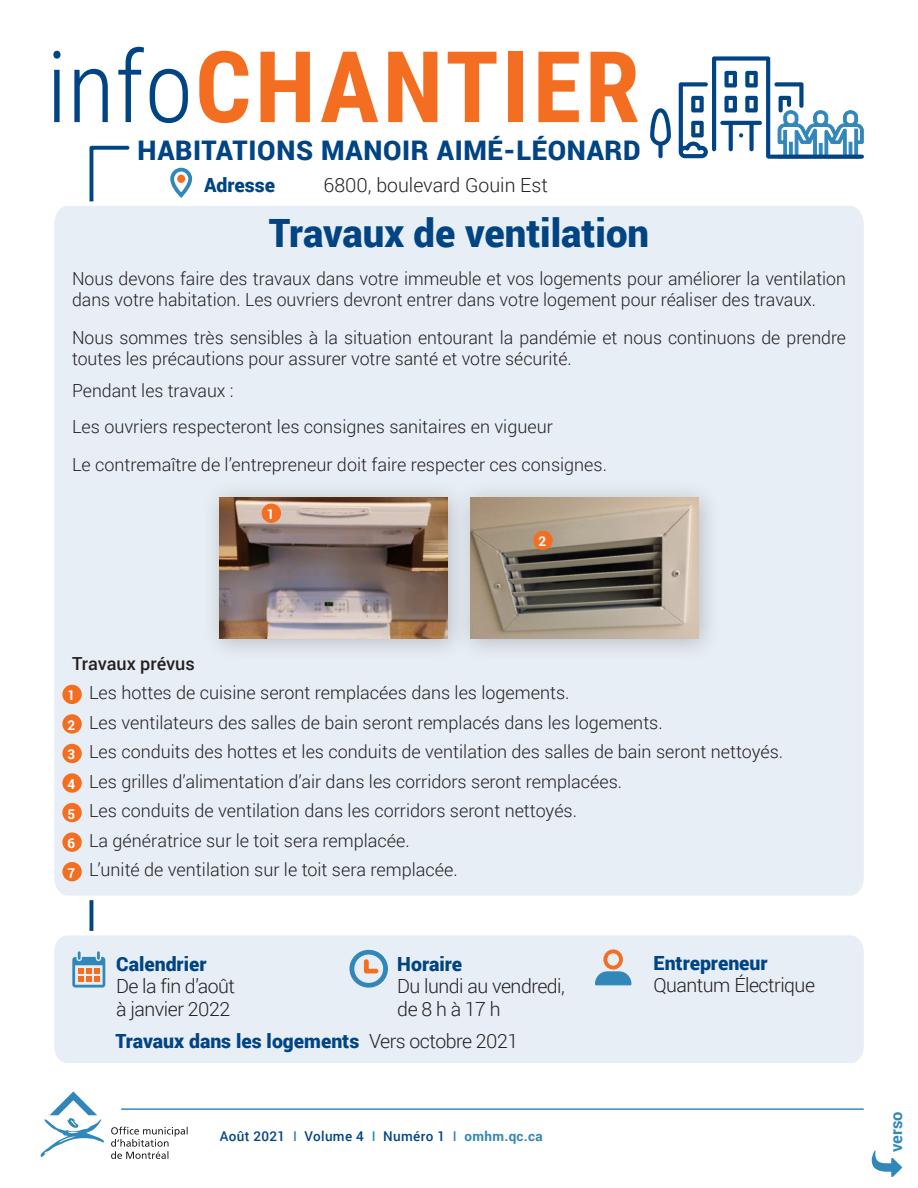
<style>
.page{position:relative;width:918px;height:1188px;background:#fff}
.page>*{position:absolute;margin:0;border:0;box-sizing:border-box;transform-origin:0 0}
.t1{font:700 99px "Roboto Condensed";letter-spacing:.035em;color:#f36e21}
.Couvert_intro_gras{font:900 39px "Roboto";color:#014484}
.t2{font:900 27px "Roboto";letter-spacing:.025em;color:#014484}
.text{font:300 19.5px/22.5px "Roboto";letter-spacing:-.025em;color:#231f20}
.text-2{font:900 19.5px "Roboto";color:#014484}
.text-3{font:300 19.5px "Roboto";color:#231f20}
.Couvert_intro_gras-2{font:300 18px/21px "Roboto";color:#231f20}
.Couvert_intro_gras-3{font:500 18px "Roboto";color:#231f20}
.Couvert_intro_gras-4{font:700 16.5px "Roboto";color:#3287ba}
.t3{font:500 13.5px "Roboto";letter-spacing:.025em;color:#014484}
.t4{font:700 13.5px "Roboto";color:#fff}
.s1{font-weight:300;color:#014484}
.s2{font-weight:900;color:#014484}
.s3{font-weight:300;color:#231f20}
.s4{color:#3287ba}
.s5{font-weight:700;color:#3287ba}
</style>
<div class="page">
<div style="left:54px;top:206px;width:810px;height:690px;background:#e7eef5"></div>
<svg style="left:650px;top:108px;width:21px;height:50px"></svg>
<svg style="left:679px;top:56px;width:185px;height:103px"></svg>
<svg style="left:769px;top:155px;width:93px;height:4px"></svg>
<div style="left:170px;top:168px;width:22px;height:29px;border:4px solid #3287ba;border-radius:9px"></div>
<div style="left:177px;top:175px;width:8px;height:8px;background:#f36e21;border-radius:50%"></div>
<svg style="left:872px;top:1151px;width:30px;height:26px"></svg>
<svg style="left:41px;top:1091px;width:63px;height:66px"></svg>
<svg style="left:111px;top:1127px;width:77px;height:32px"></svg>
<hr style="left:122px;top:1108px;width:741px;height:2px;background:#3889be">
<div style="left:62px;top:685px;width:20px;height:19px;background:#f36e21;border-radius:50%"></div>
<div style="left:62px;top:714px;width:20px;height:20px;background:#f36e21;border-radius:50%"></div>
<div style="left:62px;top:744px;width:20px;height:19px;background:#f36e21;border-radius:50%"></div>
<div style="left:62px;top:773px;width:20px;height:20px;background:#f36e21;border-radius:50%"></div>
<div style="left:62px;top:803px;width:20px;height:19px;background:#f36e21;border-radius:50%"></div>
<div style="left:62px;top:862px;width:20px;height:19px;background:#f36e21;border-radius:50%"></div>
<div style="left:62px;top:832px;width:20px;height:20px;background:#f36e21;border-radius:50%"></div>
<div style="left:201px;top:479px;width:270px;height:184px;background:#231f20;opacity:.25"></div>
<img style="left:220px;top:497px;width:227px;height:142px">
<div style="left:452px;top:479px;width:270px;height:184px;background:#231f20;opacity:.25"></div>
<img style="left:471px;top:497px;width:227px;height:142px">
<div style="left:262px;top:504px;width:19px;height:19px;background:#f36e21;border-radius:50%"></div>
<div style="left:54px;top:935px;width:810px;height:128px;background:#e7eef5"></div>
<svg style="left:349px;top:950px;width:39px;height:38px"></svg>
<svg style="left:72px;top:145px;width:59px;height:891px"></svg>
<svg style="left:594px;top:949px;width:38px;height:37px"></svg>
<div style="left:533px;top:531px;width:20px;height:19px;background:#f36e21;border-radius:50%"></div>
<p class="t1" style="left:46px;top:18px;width:595px"><span class="s1">info</span>CHANTIER</p>
<p class="t2" style="left:137px;top:132px;width:505px">HABITATIONS MANOIR AIMÉ-LÉONARD</p>
<p class="text-2" style="left:204px;top:171px;width:72px">Adresse</p>
<p class="text-3" style="left:324px;top:171px;width:226px">6800, boulevard Gouin Est</p>
<p class="Couvert_intro_gras" style="left:269px;top:206px;width:382px">Travaux de ventilation</p>
<p class="Couvert_intro_gras-2" style="left:72px;top:268px;width:775px">Nous devons faire des travaux dans votre immeuble et vos logements pour améliorer la ventilation dans votre habitation. Les ouvriers devront entrer dans votre logement pour réaliser des travaux.</p>
<p class="Couvert_intro_gras-2" style="left:72px;top:327px;width:775px">Nous sommes très sensibles à la situation entourant la pandémie et nous continuons de prendre toutes les précautions pour assurer votre santé et votre sécurité.</p>
<p class="Couvert_intro_gras-2" style="left:72px;top:380px;width:163px">Pendant les travaux :</p>
<p class="Couvert_intro_gras-2" style="left:72px;top:415px;width:482px">Les ouvriers respecteront les consignes sanitaires en vigueur</p>
<p class="Couvert_intro_gras-2" style="left:72px;top:453px;width:536px">Le contremaître de l’entrepreneur doit faire respecter ces consignes.</p>
<p class="t4" style="left:267px;top:505px;width:9px">1</p>
<p class="t4" style="left:539px;top:532px;width:9px">2</p>
<p class="Couvert_intro_gras-3" style="left:72px;top:650px;width:124px">Travaux prévus</p>
<p class="Couvert_intro_gras-2" style="left:89px;top:682px;width:482px">Les hottes de cuisine seront remplacées dans les logements.</p>
<p class="Couvert_intro_gras-2" style="left:89px;top:711px;width:575px">Les ventilateurs des salles de bain seront remplacés dans les logements.</p>
<p class="Couvert_intro_gras-2" style="left:89px;top:741px;width:696px">Les conduits des hottes et les conduits de ventilation des salles de bain seront nettoyés.</p>
<p class="Couvert_intro_gras-2" style="left:89px;top:770px;width:535px">Les grilles d’alimentation d’air dans les corridors seront remplacées.</p>
<p class="Couvert_intro_gras-2" style="left:89px;top:800px;width:489px">Les conduits de ventilation dans les corridors seront nettoyés.</p>
<p class="Couvert_intro_gras-2" style="left:89px;top:829px;width:322px">La génératrice sur le toit sera remplacée.</p>
<p class="Couvert_intro_gras-2" style="left:89px;top:859px;width:370px">L’unité de ventilation sur le toit sera remplacée.</p>
<p class="t4" style="left:68px;top:686px;width:9px">1</p>
<p class="t4" style="left:68px;top:716px;width:9px">2</p>
<p class="t4" style="left:68px;top:745px;width:9px">3</p>
<p class="t4" style="left:68px;top:775px;width:9px">4</p>
<p class="t4" style="left:68px;top:804px;width:9px">5</p>
<p class="t4" style="left:68px;top:834px;width:9px">6</p>
<p class="t4" style="left:68px;top:863px;width:9px">7</p>
<p class="text" style="left:116px;top:952px;width:120px"><span class="s2">Calendrier<br></span>De la fin d’août à janvier 2022</p>
<p class="text-2" style="left:397px;top:950px;width:66px">Horaire</p>
<p class="text" style="left:397px;top:975px;width:169px">Du lundi au vendredi, de 8h à 17h</p>
<p class="text-2" style="left:115px;top:1027px;width:404px">Travaux dans les logements <span class="s3">Vers octobre 2021</span></p>
<p class="t3" style="left:220px;top:1126px;width:325px">Août 2021 <span class="s4">I</span> Volume 4 <span class="s4">I</span> Numéro 1 <span class="s4">I</span> <span class="s5">omhm.qc.ca</span></p>
<p class="text-2" style="left:654px;top:949px;width:116px">Entrepreneur</p>
<p class="text" style="left:654px;top:973px;width:163px">Quantum Électrique</p>
<p class="Couvert_intro_gras-4" style="left:885px;top:1152px;width:42px;rotate:-90deg">verso</p>
</div>
